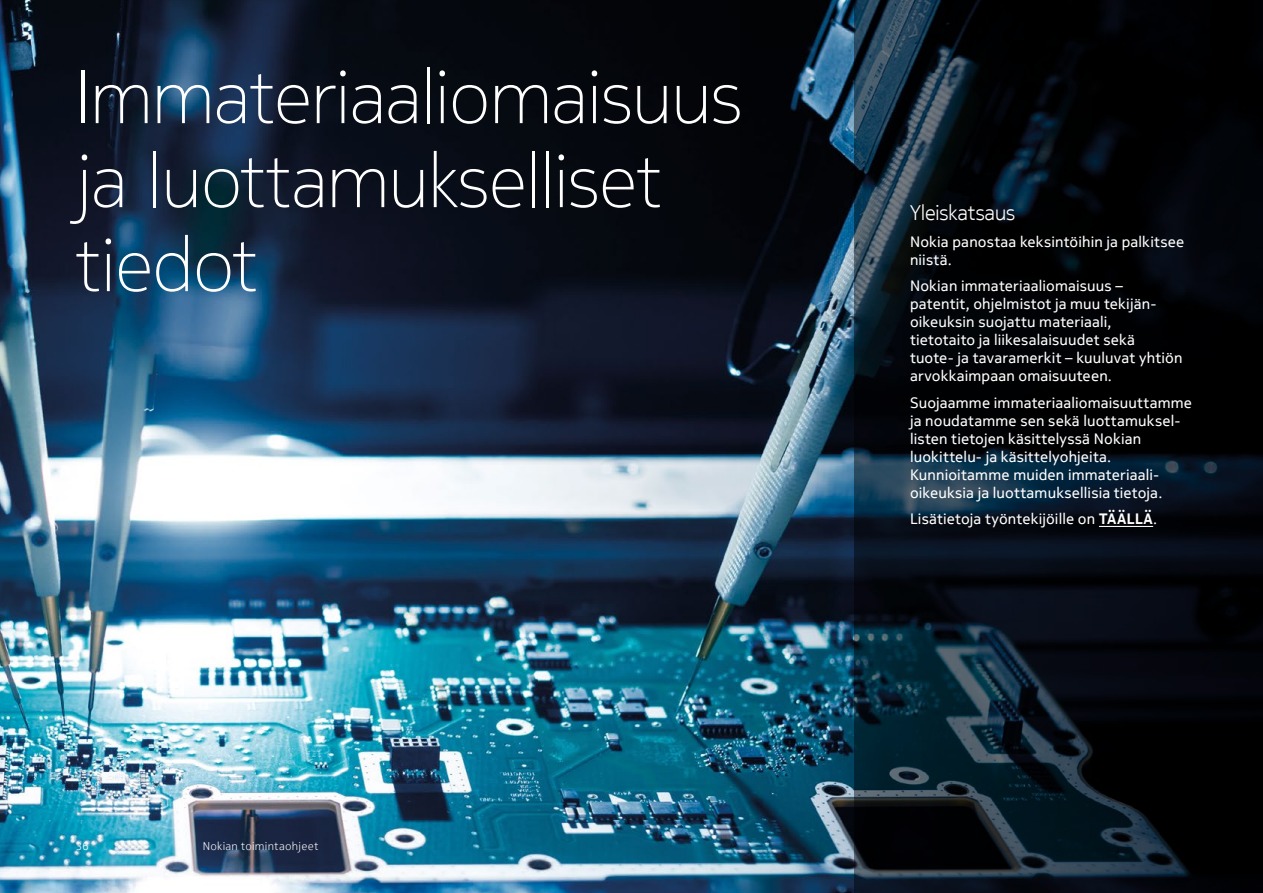
<style>
.page{position:relative;width:1263px;height:893px;background:#fff}
.page>*{position:absolute;margin:0;border:0;box-sizing:border-box;transform-origin:0 0}
.t1{font:200 75px/84px "Nokia Pure Headline";color:#fff}
.t2{font:300 21px "Nokia Pure Headline";color:#fff}
.t3{font:15px/18px "Nokia Pure Text";letter-spacing:.01em;color:#fff}
.t4{font:300 11.25px "Nokia Pure Text";letter-spacing:.025em;color:#fff}
.s1{font-weight:700}
</style>
<div class="page">
<img style="left:0;top:0;width:599px;height:893px">
<img style="left:599px;top:0;width:256px;height:893px">
<svg style="left:855px;top:0;width:408px;height:893px;background:#070f17"></svg>
<hr style="left:1099px;top:526px;width:54px;height:1px;background:#fff">
<h1 class="t1" style="left:76px;top:54px;width:668px">Immateriaaliomaisuus ja luottamukselliset tiedot</h1>
<p class="t4" style="left:76px;top:839px;width:15px">36</p>
<p class="t4" style="left:203px;top:839px;width:117px">Nokian toimintaohjeet</p>
<h2 class="t2" style="left:910px;top:200px;width:107px">Yleiskatsaus</h2>
<p class="t3" style="left:910px;top:232px;width:276px">Nokia panostaa keksintöihin ja palkitsee niistä.</p>
<p class="t3" style="left:910px;top:277px;width:274px">Nokian immateriaaliomaisuus – patentit, ohjelmistot ja muu tekijän&shy;oikeuksin suojattu materiaali,<br>tietotaito ja liikesalaisuudet sekä<br>tuote- ja tavaramerkit – kuuluvat yhtiön arvokkaimpaan omaisuuteen.</p>
<p class="t3" style="left:910px;top:393px;width:284px">Suojaamme immateriaaliomaisuuttamme ja noudatamme sen sekä luottamuksel&shy;listen tietojen käsittelyssä Nokian luokittelu- ja käsittelyohjeita.<br>Kunnioitamme muiden immateriaali&shy;oikeuksia ja luottamuksellisia tietoja.</p>
<p class="t3" style="left:910px;top:510px;width:249px">Lisätietoja työntekijöille on <span class="s1">TÄÄLLÄ</span>.</p>
</div>
